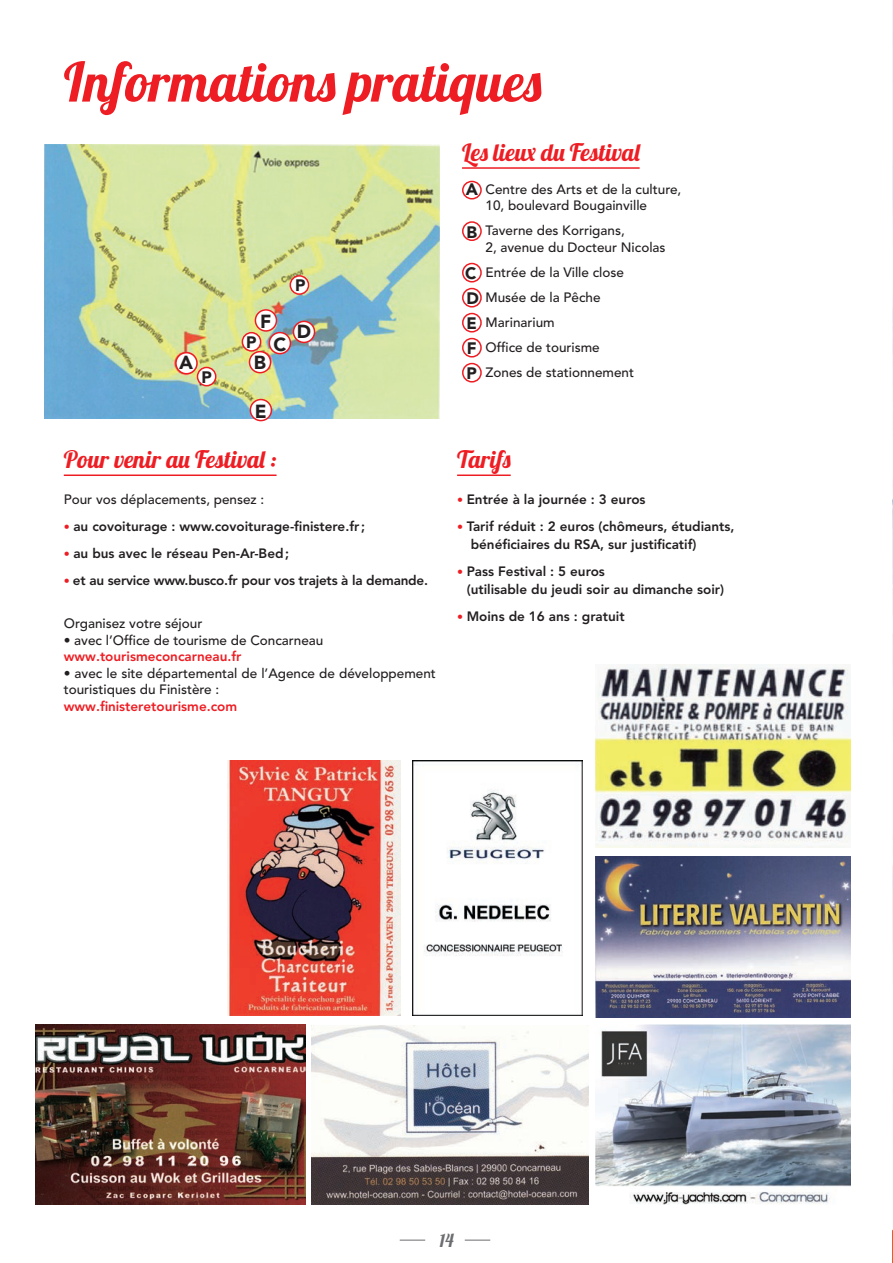
<style>
.page{position:relative;width:893px;height:1263px;background:#fff}
.page>*{position:absolute;margin:0;border:0;box-sizing:border-box;transform-origin:0 0}
.t1{font:54px "Lobster 1.4";color:#ee1d23}
.t2{font:24px "Lobster 1.4";color:#ee1d23}
.t3{font:24px "Lobster 1.1";color:#ee1d23}
.t4{font:900 18.9px "Avenir";color:#231f20}
.t5{font:18px "Lobster 1.4";color:#6c6d70}
.t6{font:900 16.5px "Avenir";color:#231f20}
.t7{font:13.5px/18px "Avenir Heav 1";color:#231f20}
.t8{font:13.5px/16.5px "Avenir Mediu 1";color:#231f20}
.t9{font:500 13.5px "Avenir";color:#231f20}
.t10{font:13.5px "Avenir Heav 1";color:#ee1d23}
.s1{font-family:"Avenir";font-weight:800;font-size:12px;color:#ee1d23}
.s2{font-family:"Avenir";font-weight:900;font-size:16.5px}
</style>
<div class="page">
<hr style="left:457px;top:474px;width:54px;height:2px;background:#ee1d23">
<hr style="left:64px;top:474px;width:213px;height:2px;background:#ee1d23">
<img style="left:44px;top:144px;width:395px;height:274px">
<div style="left:176px;top:353px;width:21px;height:21px;background:#fff;border-radius:50%"></div>
<div style="left:175px;top:352px;width:23px;height:22px;border:2px solid #ee1d23;border-radius:50%"></div>
<div style="left:249px;top:352px;width:22px;height:21px;background:#fff;border-radius:50%"></div>
<div style="left:249px;top:351px;width:22px;height:22px;border:2px solid #ee1d23;border-radius:50%"></div>
<div style="left:269px;top:333px;width:21px;height:21px;background:#fff;border-radius:50%"></div>
<div style="left:269px;top:332px;width:22px;height:22px;border:2px solid #ee1d23;border-radius:50%"></div>
<div style="left:293px;top:321px;width:22px;height:21px;background:#fff;border-radius:50%"></div>
<div style="left:293px;top:321px;width:22px;height:22px;border:2px solid #ee1d23;border-radius:50%"></div>
<div style="left:255px;top:310px;width:21px;height:21px;background:#fff;border-radius:50%"></div>
<div style="left:255px;top:309px;width:22px;height:23px;border:2px solid #ee1d23;border-radius:50%"></div>
<div style="left:250px;top:400px;width:21px;height:21px;background:#fff;border-radius:50%"></div>
<div style="left:250px;top:399px;width:22px;height:22px;border:2px solid #ee1d23;border-radius:50%"></div>
<div style="left:290px;top:276px;width:19px;height:18px;background:#fff;border-radius:50%"></div>
<div style="left:290px;top:275px;width:19px;height:20px;border:2px solid #ee1d23;border-radius:50%"></div>
<div style="left:242px;top:333px;width:19px;height:18px;background:#fff;border-radius:50%"></div>
<div style="left:242px;top:332px;width:19px;height:20px;border:2px solid #ee1d23;border-radius:50%"></div>
<div style="left:197px;top:367px;width:19px;height:19px;background:#fff;border-radius:50%"></div>
<div style="left:197px;top:367px;width:19px;height:19px;border:2px solid #ee1d23;border-radius:50%"></div>
<img style="left:892px;top:1px;width:1px;height:1261px">
<img style="left:595px;top:664px;width:255px;height:183px">
<img style="left:311px;top:1025px;width:278px;height:179px">
<img style="left:36px;top:1024px;width:270px;height:180px">
<hr style="left:462px;top:167px;width:178px;height:2px;background:#ee1d23">
<div style="left:462px;top:363px;width:20px;height:20px;border:2px solid #ee1d23;border-radius:50%"></div>
<div style="left:462px;top:338px;width:20px;height:20px;border:2px solid #ee1d23;border-radius:50%"></div>
<div style="left:462px;top:313px;width:20px;height:20px;border:2px solid #ee1d23;border-radius:50%"></div>
<div style="left:462px;top:288px;width:20px;height:20px;border:2px solid #ee1d23;border-radius:50%"></div>
<div style="left:462px;top:263px;width:20px;height:20px;border:2px solid #ee1d23;border-radius:50%"></div>
<div style="left:462px;top:221px;width:20px;height:20px;border:2px solid #ee1d23;border-radius:50%"></div>
<div style="left:462px;top:181px;width:20px;height:18px;border:2px solid #ee1d23;border-radius:50%"></div>
<svg style="left:400px;top:1240px;width:25px;height:1px"></svg>
<svg style="left:465px;top:1240px;width:25px;height:1px"></svg>
<img style="left:595px;top:1024px;width:255px;height:180px">
<img style="left:595px;top:856px;width:255px;height:161px">
<img style="left:228px;top:761px;width:172px;height:255px">
<img style="left:413px;top:761px;width:170px;height:255px">
<h1 class="t1" style="left:64px;top:48px;width:481px">Informations pratiques</h1>
<h3 class="t4" style="left:260px;top:310px;width:13px">F</h3>
<p class="t6" style="left:246px;top:332px;width:12px">P</p>
<h3 class="t4" style="left:179px;top:351px;width:15px">A</h3>
<h3 class="t4" style="left:254px;top:351px;width:14px">B</h3>
<p class="t6" style="left:201px;top:367px;width:12px">P</p>
<h3 class="t4" style="left:273px;top:333px;width:14px">C</h3>
<h3 class="t4" style="left:255px;top:399px;width:13px">E</h3>
<p class="t6" style="left:295px;top:275px;width:12px">P</p>
<h3 class="t4" style="left:297px;top:320px;width:16px">D</h3>
<h2 class="t2" style="left:64px;top:444px;width:214px">Pour venir au Festival :</h2>
<p class="t8" style="left:64px;top:491px;width:202px">Pour vos déplacements, pensez :</p>
<p class="t7" style="left:64px;top:517px;width:303px"><span class="s1">•</span> au covoiturage : www.covoiturage-finistere.fr ;</p>
<p class="t7" style="left:64px;top:544px;width:227px"><span class="s1">•</span> au bus avec le réseau Pen-Ar-Bed ;</p>
<p class="t7" style="left:64px;top:571px;width:366px"><span class="s1">•</span> et au service www.busco.fr pour vos trajets à la demande.</p>
<p class="t8" style="left:64px;top:615px;width:140px">Organisez votre séjour</p>
<p class="t9" style="left:64px;top:632px;width:261px">• avec l’Office de tourisme de Concarneau</p>
<p class="t10" style="left:64px;top:648px;width:179px">www.tourismeconcarneau.fr</p>
<p class="t9" style="left:64px;top:665px;width:374px">• avec le site départemental de l’Agence de développement</p>
<p class="t8" style="left:64px;top:681px;width:157px">touristiques du Finistère :</p>
<p class="t10" style="left:64px;top:698px;width:175px">www.finisteretourisme.com</p>
<h2 class="t2" style="left:462px;top:137px;width:180px">Les lieux du Festival</h2>
<p class="t8" style="left:485px;top:181px;width:197px">Centre des Arts et de la culture,<br>10, boulevard Bougainville</p>
<p class="t8" style="left:485px;top:223px;width:182px">Taverne des Korrigans,<br>2, avenue du Docteur Nicolas</p>
<p class="t8" style="left:485px;top:264px;width:140px">Entrée de la Ville close</p>
<p class="t8" style="left:485px;top:289px;width:117px">Musée de la Pêche</p>
<p class="t8" style="left:485px;top:314px;width:71px">Marinarium</p>
<p class="t8" style="left:485px;top:339px;width:116px">Office de tourisme</p>
<p class="t8" style="left:467px;top:364px;width:169px"><span class="s2">P</span> Zones de stationnement</p>
<p class="t6" style="left:466px;top:180px;width:14px">A</p>
<p class="t6" style="left:466px;top:222px;width:12px">B</p>
<p class="t6" style="left:465px;top:263px;width:13px">C</p>
<p class="t6" style="left:467px;top:288px;width:14px">D</p>
<p class="t6" style="left:467px;top:313px;width:12px">E</p>
<p class="t6" style="left:467px;top:338px;width:11px">F</p>
<h2 class="t3" style="left:457px;top:444px;width:55px">Tarifs</h2>
<p class="t7" style="left:457px;top:490px;width:190px"><span class="s1">•</span> Entrée à la journée : 3 euros</p>
<p class="t7" style="left:471px;top:517px;width:265px;text-indent:-14px"><span class="s1">•</span> Tarif réduit : 2 euros (chômeurs, étudiants, bénéficiaires du RSA, sur justificatif)</p>
<p class="t7" style="left:467px;top:562px;width:259px;text-indent:-10px"><span class="s1">•</span> Pass Festival : 5 euros<br>(utilisable du jeudi soir au dimanche soir)</p>
<p class="t7" style="left:457px;top:607px;width:169px"><span class="s1">•</span> Moins de 16 ans : gratuit</p>
<h3 class="t5" style="left:439px;top:1229px;width:16px">14</h3>
</div>
